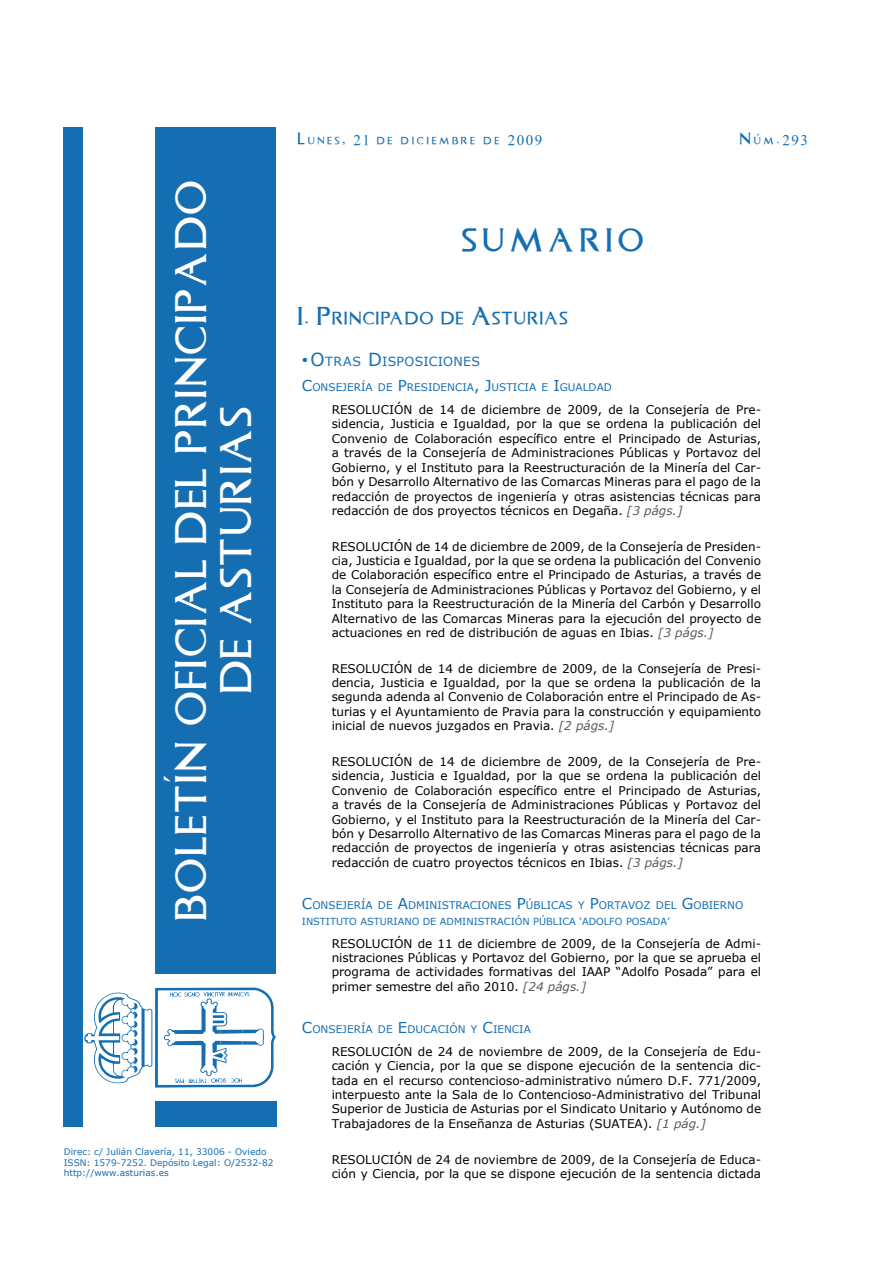
<style>
.page{position:relative;width:893px;height:1263px;background:#fff}
.page>*{position:absolute;margin:0;border:0;box-sizing:border-box;transform-origin:0 0}
.t1{font:36px/45px "Asturica";letter-spacing:.05em;color:#fff;text-align:center}
.SUMARIO{font:27px "Asturica";letter-spacing:.2em;color:#156eb2}
.SUM_Secc{font:14.7px "Asturica";letter-spacing:.075em;color:#156eb2}
.FECHA_Cabecera{font:13.5px "Asturica";letter-spacing:.2em;color:#156eb2}
.SUM_SubSecc{font:12.6px "Verdana";letter-spacing:.025em;color:#156eb2}
.SUM_Anuncio{font:12px/14.4px "Verdana";color:#000;text-align:justify}
.SUM_Organismo{font:10.5px "Verdana";color:#156eb2}
.SUM_SubOrganismo{font:9.75px "Verdana";color:#156eb2}
.PIE{font:9px "Verdana";color:#156eb2}
.s1{font-size:15px}
.s2{font-size:21px}
.s3{font-family:"Asturica";font-size:18px}
.s4{font-size:18px}
.s5{font-style:italic;color:#58585a}
</style>
<div class="page">
<div style="left:155px;top:1101px;width:121px;height:26px;background:#156eb2"></div>
<div style="left:156px;top:128px;width:120px;height:846px;background:#156eb2"></div>
<div style="left:64px;top:128px;width:19px;height:999px;background:#156eb2"></div>
<svg style="left:84px;top:987px;width:192px;height:100px"></svg>
<p class="t1" style="left:165px;top:921px;width:742px;rotate:-90deg">BOLETÍN OFICIAL DEL PRINCIPADO<br>DE ASTURIAS</p>
<p class="PIE" style="left:64px;top:1146px;width:204px">Direc: c/ Julián Clavería, 11, 33006 - Oviedo</p>
<p class="PIE" style="left:64px;top:1157px;width:211px">ISSN: 1579-7252. Depósito Legal: O/2532-82</p>
<p class="PIE" style="left:64px;top:1167px;width:107px">http://www.asturias.es</p>
<p class="FECHA_Cabecera" style="left:298px;top:129px;width:246px">Lunes, <span class="s1">21</span> de diciembre de <span class="s1">2009</span></p>
<p class="FECHA_Cabecera" style="left:740px;top:129px;width:70px">Núm.<span class="s1">293</span></p>
<p class="SUMARIO" style="left:462px;top:219px;width:184px">SUMARIO</p>
<p class="SUM_Secc" style="left:298px;top:307px;width:272px"><span class="s2">I. P</span>RINCIPADO DE <span class="s2">A</span>STURIAS</p>
<p class="SUM_SubSecc" style="left:302px;top:354px;width:180px"><span class="s3">•</span><span class="s4">O</span>TRAS <span class="s4">D</span>ISPOSICIONES</p>
<p class="SUM_Organismo" style="left:302px;top:381px;width:310px"><span class="s1">C</span>ONSEJERÍA D E <span class="s1">P</span>RESID ENCIA<span class="s1">, J</span> USTICIA E <span class="s1">I</span>GUALDAD</p>
<p class="SUM_Anuncio" style="left:332px;top:402px;width:25px">Resol</p>
<p class="SUM_Anuncio" style="left:332px;top:402px;width:431px;text-indent:40px">ución de 14 de diciembre de 2009, de la Consejería de Pre&shy;sidencia, Justicia e Igualdad, por la que se ordena la publicación del Convenio de Colaboración específico entre el Principado de Asturias, a través de la Consejería de Administraciones Públicas y Portavoz del Gobierno, y el Instituto para la Reestructuración de la Minería del Car&shy;bón y Desarrollo Alternativo de las Comarcas Mineras para el pago de la redacción de proyectos de ingeniería y otras asistencias técnicas para redacción de dos proyectos técnicos en Degaña. <span class="s5">[3 págs.]</span></p>
<p class="SUM_Anuncio" style="left:332px;top:539px;width:25px">Resol</p>
<p class="SUM_Anuncio" style="left:332px;top:539px;width:431px;text-indent:40px">ución de 14 de diciembre de 2009, de la Consejería de Presiden&shy;cia, Justicia e Igualdad, por la que se ordena la publicación del Convenio de Colaboración específico entre el Principado de Asturias, a través de la Consejería de Administraciones Públicas y Portavoz del Gobierno, y el Instituto para la Reestructuración de la Minería del Carbón y Desarrollo Alternativo de las Comarcas Mineras para la ejecución del proyecto de actuaciones en red de distribución de aguas en Ibias. <span class="s5">[3 págs.]</span></p>
<p class="SUM_Anuncio" style="left:332px;top:661px;width:25px">Resol</p>
<p class="SUM_Anuncio" style="left:332px;top:661px;width:431px;text-indent:40px">ución de 14 de diciembre de 2009, de la Consejería de Presi&shy;dencia, Justicia e Igualdad, por la que se ordena la publicación de la segunda adenda al Convenio de Colaboración entre el Principado de As&shy;turias y el Ayuntamiento de Pravia para la construcción y equipamiento inicial de nuevos juzgados en Pravia. <span class="s5">[2 págs.]</span></p>
<p class="SUM_Anuncio" style="left:332px;top:754px;width:25px">Resol</p>
<p class="SUM_Anuncio" style="left:332px;top:754px;width:431px;text-indent:40px">ución de 14 de diciembre de 2009, de la Consejería de Pre&shy;sidencia, Justicia e Igualdad, por la que se ordena la publicación del Convenio de Colaboración específico entre el Principado de Asturias, a través de la Consejería de Administraciones Públicas y Portavoz del Gobierno, y el Instituto para la Reestructuración de la Minería del Car&shy;bón y Desarrollo Alternativo de las Comarcas Mineras para el pago de la redacción de proyectos de ingeniería y otras asistencias técnicas para redacción de cuatro proyectos técnicos en Ibias. <span class="s5">[3 págs.]</span></p>
<p class="SUM_Organismo" style="left:302px;top:898px;width:442px"><span class="s1">C</span>ONSEJERÍA DE <span class="s1">A</span>DMINISTRACIONES <span class="s1">P</span>ÚBLICAS Y <span class="s1">P</span>ORTAVOZ DEL <span class="s1">G</span>OBIERNO</p>
<p class="SUM_SubOrganismo" style="left:302px;top:915px;width:93px">Instituto Asturiano</p>
<p class="SUM_SubOrganismo" style="left:423px;top:915px;width:31px">de Adminis</p>
<p class="SUM_SubOrganismo" style="left:484px;top:915px;width:13px">traci</p>
<p class="SUM_SubOrganismo" style="left:515px;top:915px;width:45px">ón Pública</p>
<p class="SUM_SubOrganismo" style="left:579px;top:915px;width:17px">‘Adol</p>
<p class="SUM_SubOrganismo" style="left:609px;top:915px;width:31px">fo Posada</p>
<p class="SUM_SubOrganismo" style="left:667px;top:915px;width:4px">’</p>
<p class="SUM_Anuncio" style="left:332px;top:935px;width:25px">Resol</p>
<p class="SUM_Anuncio" style="left:332px;top:935px;width:431px;text-indent:40px">ución de 11 de diciembre de 2009, de la Consejería de Admi&shy;nistraciones Públicas y Portavoz del Gobierno, por la que se aprueba el programa de actividades formativas del IAAP “Adolfo Posada” para el primer semestre del año 2010. <span class="s5">[24 págs.]</span></p>
<p class="SUM_Organismo" style="left:302px;top:1022px;width:230px"><span class="s1">C</span>ONSEJERÍA DE <span class="s1">E</span>DUCACIÓN Y <span class="s1">C</span>IENCIA</p>
<p class="SUM_Anuncio" style="left:332px;top:1044px;width:25px">Resol</p>
<p class="SUM_Anuncio" style="left:332px;top:1044px;width:431px;text-indent:40px">ución de 24 de noviembre de 2009, de la Consejería de Edu&shy;cación y Ciencia, por la que se dispone ejecución de la sentencia dic&shy;tada en el recurso contencioso-administrativo número D.F. 771/2009, interpuesto ante la Sala de lo Contencioso-Administrativo del Tribunal Superior de Justicia de Asturias por el Sindicato U nitario y Autónomo de Trabajadores de la Enseñanza de Asturias (SUATEA). <span class="s5">[1 pág.]</span></p>
<p class="SUM_Anuncio" style="left:332px;top:1151px;width:25px">Resol</p>
<p class="SUM_Anuncio" style="left:332px;top:1151px;width:431px;text-align:right">ución de 24 de noviembre de 2009, de la Consejería de Educa-<br>ción y Ciencia, por la que se dispone ejecución de la sentencia dictada</p>
</div>
